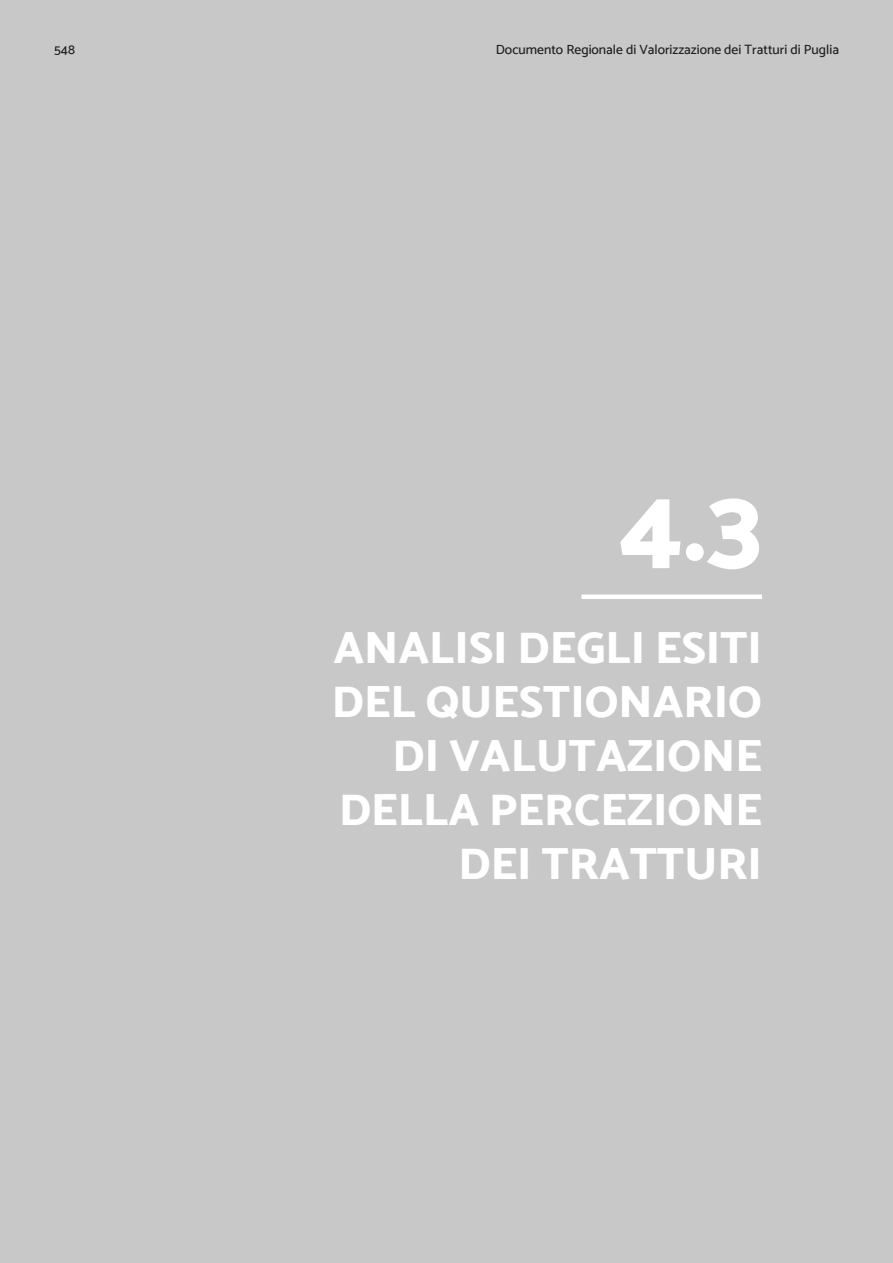
<style>
.page{position:relative;width:893px;height:1263px;background:#c8c8c8}
.page>*{position:absolute;margin:0;border:0;box-sizing:border-box;transform-origin:0 0}
.t1{font:108px "Mosk Extra Bold 800";color:#fff}
.t2{font:45px/54px "Mosk Extra Bold 800";color:#fff;text-align:right}
.t3{font:13.5px "Mosk Medium 500";color:#231f20}
</style>
<div class="page">
<div style="left:581px;top:594px;width:181px;height:5px;background:#fff"></div>
<p class="t3" style="left:54px;top:42px;width:22px">548</p>
<p class="t3" style="left:496px;top:42px;width:345px">Documento Regionale di Valorizzazione dei Tratturi di Puglia</p>
<p class="t1" style="left:619px;top:457px;width:144px">4.3</p>
<p class="t2" style="left:332px;top:620px;width:432px">ANALISI DEGLI ESITI<br>DEL QUESTIONARIO<br>DI VALUTAZIONE<br>DELLA PERCEZIONE<br>DEI TRATTURI</p>
</div>
